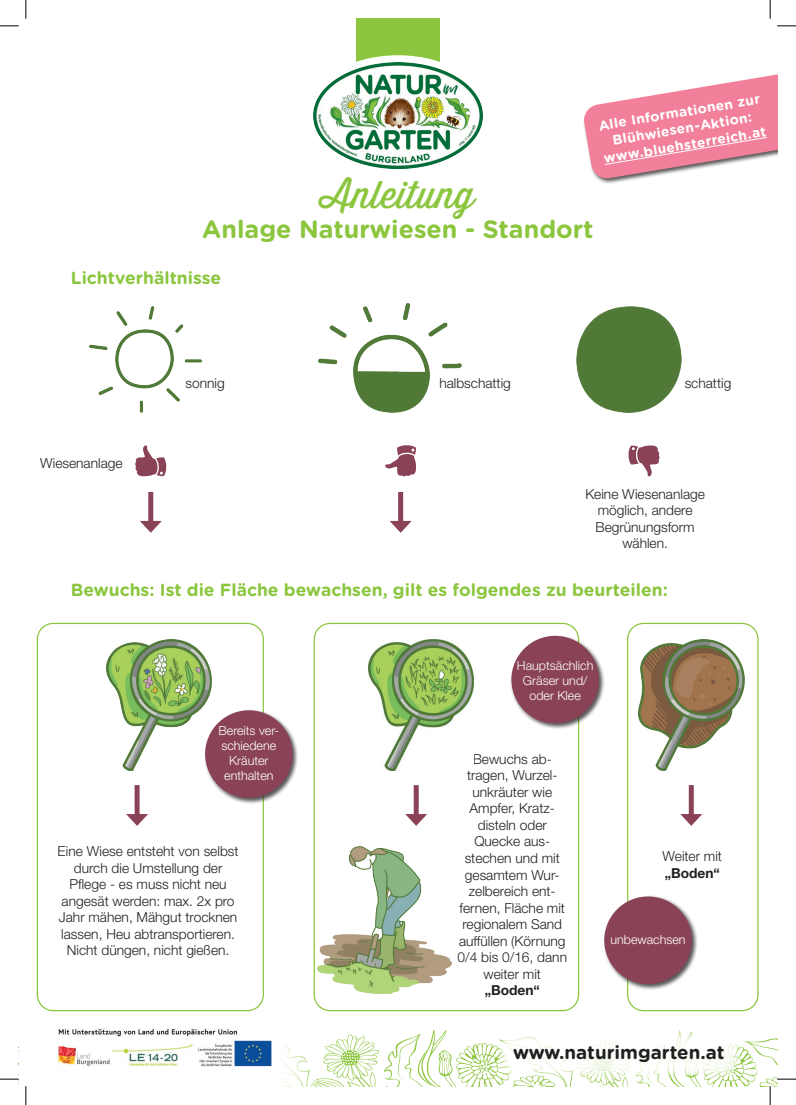
<style>
.page{position:relative;width:796px;height:1105px;background:#fff}
.page>*{position:absolute;margin:0;border:0;box-sizing:border-box;transform-origin:0 0}
.t1{font:37.5px "Thirsty Script";color:#8bc63e}
.t2{font:700 25px "Gotham Rounded";color:#8bc63e}
.t3{font:700 18.75px "Gotham Rounded";color:#231f20}
.t4{font:700 17.5px "Gotham Rounded";color:#8bc63e}
.t5{font:300 13.75px/16.5px "Helvetica Neue LT Pro";color:#231f20;text-align:center}
.t6{font:700 13.75px/16.5px "Gotham Rounded";color:#fff;text-align:center}
.t7{font:700 13.75px "Helvetica Neue LT Pro";color:#231f20}
.t8{font:300 12.5px/15px "Helvetica Neue LT Pro";color:#fff;text-align:center}
</style>
<div class="page">
<div style="left:148px;top:492px;width:5px;height:33px;background:#8a4257"></div>
<svg style="left:140px;top:520px;width:22px;height:12px"></svg>
<svg style="left:135px;top:445px;width:32px;height:31px"></svg>
<div style="left:398px;top:492px;width:5px;height:33px;background:#8a4257"></div>
<svg style="left:390px;top:520px;width:22px;height:12px"></svg>
<svg style="left:385px;top:445px;width:31px;height:31px"></svg>
<svg style="left:628px;top:445px;width:32px;height:32px"></svg>
<img style="left:107px;top:639px;width:105px;height:131px">
<div style="left:135px;top:784px;width:5px;height:34px;background:#8a4257"></div>
<svg style="left:126px;top:813px;width:22px;height:12px"></svg>
<div style="left:37px;top:622px;width:227px;height:388px;border:1px solid #8bc63e;border-radius:16px"></div>
<img style="left:368px;top:639px;width:105px;height:131px">
<img style="left:317px;top:846px;width:134px;height:146px">
<div style="left:414px;top:784px;width:5px;height:34px;background:#8a4257"></div>
<svg style="left:405px;top:813px;width:22px;height:12px"></svg>
<div style="left:314px;top:622px;width:265px;height:388px;border:1px solid #8bc63e;border-radius:16px"></div>
<img style="left:638px;top:639px;width:106px;height:131px">
<div style="left:689px;top:784px;width:5px;height:34px;background:#8a4257"></div>
<svg style="left:680px;top:813px;width:22px;height:12px"></svg>
<div style="left:627px;top:622px;width:131px;height:388px;border:1px solid #8bc63e;border-radius:16px"></div>
<div style="left:204px;top:708px;width:95px;height:96px;background:#231f20;opacity:.75"></div>
<div style="left:205px;top:710px;width:88px;height:87px;background:#8a4257;border-radius:50%"></div>
<div style="left:510px;top:634px;width:95px;height:95px;background:#231f20;opacity:.75"></div>
<div style="left:511px;top:635px;width:88px;height:88px;background:#8a4257;border-radius:50%"></div>
<div style="left:603px;top:894px;width:95px;height:96px;background:#231f20;opacity:.75"></div>
<div style="left:604px;top:896px;width:88px;height:87px;background:#8a4257;border-radius:50%"></div>
<div style="left:356px;top:19px;width:84px;height:60px;background:#8bc63e"></div>
<div style="left:306px;top:55px;width:184px;height:120px;background:#fff;border-radius:50%"></div>
<img style="left:313px;top:63px;width:170px;height:106px">
<img style="left:90px;top:306px;width:112px;height:106px">
<img style="left:318px;top:303px;width:143px;height:109px">
<img style="left:576px;top:306px;width:106px;height:106px">
<div style="left:583px;top:70px;width:194px;height:114px;background:#231f20;opacity:.75"></div>
<svg style="left:583px;top:70px;width:194px;height:109px"></svg>
<svg style="left:0;top:25px;width:19px;height:2px"></svg>
<svg style="left:777px;top:25px;width:19px;height:2px"></svg>
<svg style="left:25px;top:0;width:2px;height:19px"></svg>
<svg style="left:769px;top:0;width:2px;height:19px"></svg>
<svg style="left:0;top:1028px;width:796px;height:76px"></svg>
<p class="t6" style="left:597px;top:116px;width:165px;rotate:-9deg">Alle Informationen zur<br>Blühwiesen-Aktion:</p>
<p class="t6" style="left:602px;top:149px;width:166px;rotate:-9deg">www.bluehsterreich.at</p>
<p class="t1" style="left:321px;top:167px;width:155px">Anleitung</p>
<p class="t2" style="left:202px;top:210px;width:393px">Anlage Naturwiesen - Standort</p>
<p class="t4" style="left:71px;top:264px;width:152px">Lichtverhältnisse</p>
<p class="t5" style="left:40px;top:455px;width:84px">Wiesenanlage</p>
<p class="t5" style="left:185px;top:374px;width:41px">sonnig</p>
<p class="t5" style="left:439px;top:374px;width:73px">halbschattig</p>
<p class="t5" style="left:685px;top:374px;width:48px">schattig</p>
<p class="t5" style="left:585px;top:485px;width:121px">Keine Wiesenanlage möglich, andere</p>
<p class="t5" style="left:595px;top:518px;width:101px">Begrünungsform wählen.</p>
<p class="t4" style="left:71px;top:577px;width:598px">Bewuchs: Ist die Fläche bewachsen, gilt es folgendes zu beurteilen:</p>
<p class="t8" style="left:218px;top:722px;width:62px">Bereits ver&shy;schiedene<br>Kräuter enthalten</p>
<p class="t5" style="left:58px;top:842px;width:182px">Eine Wiese entsteht von selbst durch die Umstellung der<br>Pflege - es muss nicht neu angesät werden: max. 2x pro<br>Jahr mähen, Mähgut trocknen lassen, Heu abtransportieren.<br>Nicht düngen, nicht gießen.</p>
<p class="t8" style="left:517px;top:657px;width:78px">Hauptsächlich</p>
<p class="t8" style="left:523px;top:672px;width:66px">Gräser und/ oder Klee</p>
<p class="t5" style="left:457px;top:750px;width:111px">Bewuchs ab&shy;tragen, Wurzel&shy;unkräuter wie<br>Ampfer, Kratz&shy;disteln oder<br>Quecke aus&shy;stechen und mit gesamtem Wur&shy;zelbereich ent&shy;fernen, Fläche mit regionalem Sand auffüllen (Körnung<br>0/4 bis 0/16, dann weiter mit</p>
<p class="t7" style="left:485px;top:981px;width:57px">„Boden“</p>
<p class="t5" style="left:662px;top:847px;width:61px">Weiter mit</p>
<p class="t7" style="left:664px;top:864px;width:57px">„Boden“</p>
<p class="t8" style="left:610px;top:931px;width:77px">unbewachsen</p>
<p class="t3" style="left:513px;top:1038px;width:213px">www.naturimgarten.at</p>
</div>
